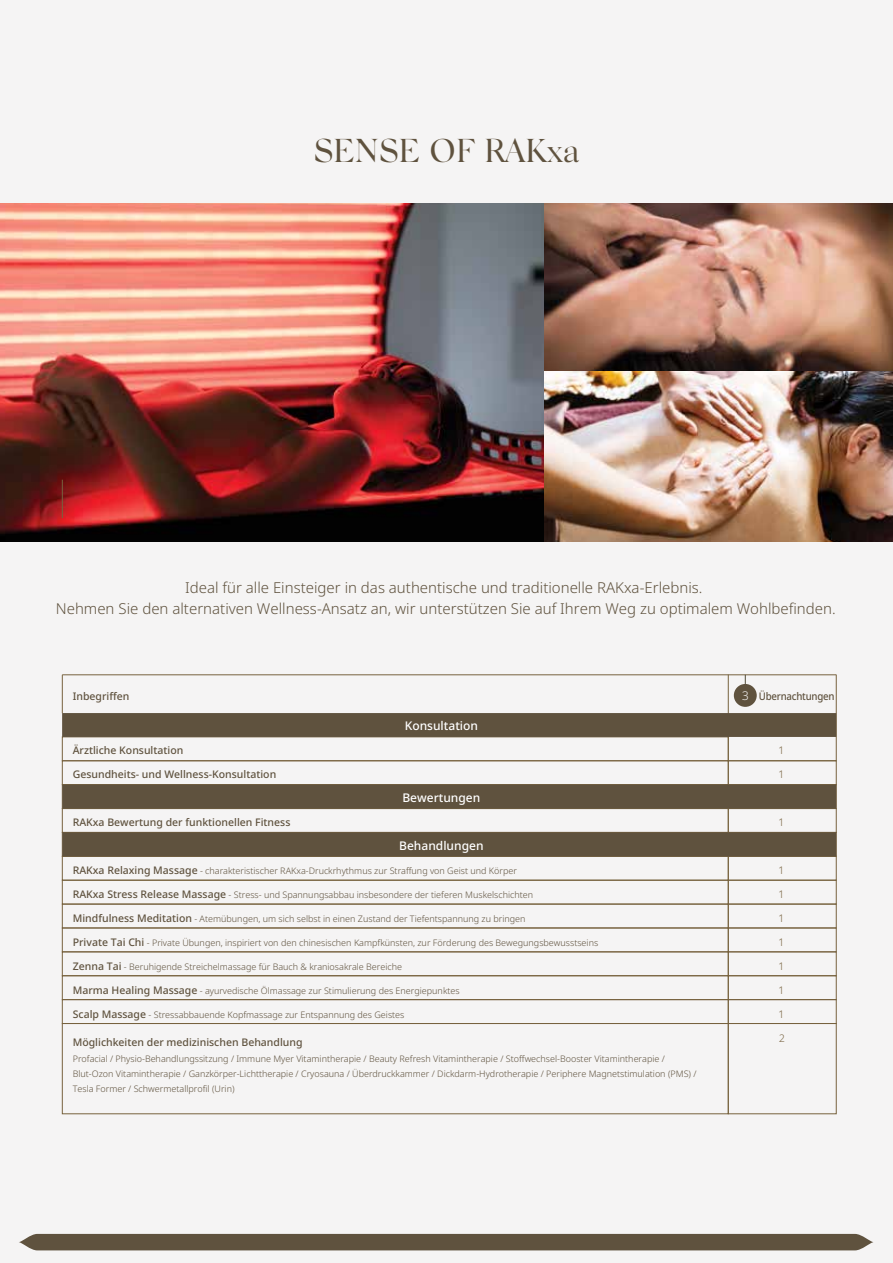
<style>
.page{position:relative;width:893px;height:1263px;background:#f5f4f4}
.page>*{position:absolute;margin:0;border:0;box-sizing:border-box;transform-origin:0 0}
.t1{font:33px "Silk Serif";color:#5f523e}
.t2{font:300 15px/21px "Noto Sans New";color:#5f523e;text-align:center}
.t3{font:500 12px "Noto Sans";color:#fff}
.t4{font:500 10.5px "Noto Sans";color:#5f523e}
.t5{font:500 10.5px "Noto Sans";letter-spacing:-.025em;color:#5f523e;scale:.92 1}
.t6{font:300 10.5px "Noto Sans";color:#77623e}
.t7{font:300 9px/15px "Noto Sans";color:#5f523e}
.s1{font-weight:300;font-size:12px;color:#f5f4f4}
.s2{font-weight:500;font-size:10.5px}
</style>
<div class="page">
<div style="left:19px;top:1234px;width:855px;height:16px;background:#5f523e"></div>
<img style="left:0;top:203px;width:544px;height:338px">
<img style="left:544px;top:203px;width:349px;height:168px">
<img style="left:544px;top:371px;width:349px;height:170px">
<hr style="left:62px;top:480px;width:1px;height:38px;background:#77623e">
<hr style="left:62px;top:674px;width:774px;height:1px;background:#77623e">
<div style="left:734px;top:684px;width:23px;height:23px;background:#5f523e;border-radius:50%"></div>
<hr style="left:62px;top:675px;width:1px;height:38px;background:#77623e">
<div style="left:728px;top:674px;width:108px;height:87px;border:1px solid #77623e"></div>
<div style="left:62px;top:713px;width:774px;height:24px;background:#5f523e"></div>
<div style="left:62px;top:760px;width:666px;height:25px;border:1px solid #77623e"></div>
<div style="left:728px;top:760px;width:108px;height:25px;border:1px solid #77623e"></div>
<div style="left:62px;top:784px;width:666px;height:25px;border:1px solid #77623e"></div>
<div style="left:728px;top:784px;width:108px;height:25px;border:1px solid #77623e"></div>
<div style="left:62px;top:808px;width:666px;height:25px;border:1px solid #77623e"></div>
<div style="left:728px;top:808px;width:108px;height:25px;border:1px solid #77623e"></div>
<div style="left:62px;top:856px;width:666px;height:24px;border:1px solid #77623e"></div>
<div style="left:728px;top:856px;width:108px;height:24px;border:1px solid #77623e"></div>
<div style="left:62px;top:880px;width:666px;height:24px;border:1px solid #77623e"></div>
<div style="left:728px;top:880px;width:108px;height:24px;border:1px solid #77623e"></div>
<div style="left:62px;top:904px;width:666px;height:24px;border:1px solid #77623e"></div>
<div style="left:728px;top:904px;width:108px;height:24px;border:1px solid #77623e"></div>
<div style="left:62px;top:928px;width:666px;height:24px;border:1px solid #77623e"></div>
<div style="left:728px;top:928px;width:108px;height:24px;border:1px solid #77623e"></div>
<div style="left:62px;top:975px;width:666px;height:25px;border:1px solid #77623e"></div>
<div style="left:728px;top:975px;width:108px;height:25px;border:1px solid #77623e"></div>
<div style="left:62px;top:999px;width:666px;height:25px;border:1px solid #77623e"></div>
<div style="left:728px;top:999px;width:108px;height:25px;border:1px solid #77623e"></div>
<div style="left:62px;top:1023px;width:666px;height:91px;border:1px solid #77623e"></div>
<div style="left:728px;top:1023px;width:108px;height:91px;border:1px solid #77623e"></div>
<div style="left:62px;top:832px;width:774px;height:24px;background:#5f523e"></div>
<div style="left:62px;top:785px;width:774px;height:23px;background:#5f523e"></div>
<h1 class="t1" style="left:314px;top:131px;width:267px">SENSE OF RAKxa</h1>
<h2 class="t2" style="left:56px;top:578px;width:781px">Ideal für alle Einsteiger in das authentische und traditionelle RAKxa-Erlebnis.<br>Nehmen Sie den alternativen Wellness-Ansatz an, wir unterstützen Sie auf Ihrem Weg zu optimalem Wohlbefinden.</h2>
<p class="t4" style="left:73px;top:689px;width:58px">Inbegriffen</p>
<p class="t5" style="left:742px;top:689px;width:102px"><span class="s1">3</span> Übernachtungen</p>
<h3 class="t3" style="left:405px;top:717px;width:75px">Konsultation</h3>
<p class="t4" style="left:73px;top:742px;width:112px">Ärztliche Konsultation</p>
<p class="t4" style="left:73px;top:766px;width:205px">Gesundheits- und Wellness-Konsultation</p>
<p class="t4" style="left:73px;top:814px;width:219px">RAKxa Bewertung der funktionellen Fitness</p>
<p class="t7" style="left:73px;top:863px;width:446px"><span class="s2">RAKxa Relaxing Massage</span> - charakteristischer RAKxa-Druckrhythmus zur Straffung von Geist und Körper</p>
<p class="t7" style="left:73px;top:887px;width:462px"><span class="s2">RAKxa Stress Release Massage</span> - Stress- und Spannungsabbau insbesondere der tieferen Muskelschichten</p>
<p class="t7" style="left:73px;top:911px;width:454px"><span class="s2">Mindfulness Meditation</span> - Atemübungen, um sich selbst in einen Zustand der Tiefentspannung zu bringen</p>
<p class="t7" style="left:73px;top:935px;width:527px"><span class="s2">Private Tai Chi</span> - Private Übungen, inspiriert von den chinesischen Kampfkünsten, zur Förderung des Bewegungsbewusstseins</p>
<p class="t7" style="left:73px;top:959px;width:331px"><span class="s2">Zenna Tai</span> - Beruhigende Streichelmassage für Bauch &amp; kraniosakrale Bereiche</p>
<p class="t7" style="left:73px;top:983px;width:388px"><span class="s2">Marma Healing Massage</span> - ayurvedische Ölmassage zur Stimulierung des Energiepunktes</p>
<p class="t7" style="left:73px;top:1007px;width:333px"><span class="s2">Scalp Massage</span> - Stressabbauende Kopfmassage zur Entspannung des Geistes</p>
<p class="t4" style="left:73px;top:1035px;width:231px">Möglichkeiten der medizinischen Behandlung</p>
<h3 class="t3" style="left:402px;top:789px;width:79px">Bewertungen</h3>
<h3 class="t3" style="left:399px;top:837px;width:86px">Behandlungen</h3>
<p class="t7" style="left:73px;top:1051px;width:625px">Profacial / Physio-Behandlungssitzung / Immune Myer Vitamintherapie / Beauty Refresh Vitamintherapie / Stoffwechsel-Booster Vitamintherapie /<br>Blut-Ozon Vitamintherapie / Ganzkörper-Lichttherapie / Cryosauna / Überdruckkammer / Dickdarm-Hydrotherapie / Periphere Magnetstimulation (PMS) /<br>Tesla Former / Schwermetallprofil (Urin)</p>
<p class="t6" style="left:779px;top:743px;width:6px">1</p>
<p class="t6" style="left:779px;top:767px;width:6px">1</p>
<p class="t6" style="left:779px;top:815px;width:6px">1</p>
<p class="t6" style="left:779px;top:863px;width:6px">1</p>
<p class="t6" style="left:779px;top:887px;width:6px">1</p>
<p class="t6" style="left:779px;top:911px;width:6px">1</p>
<p class="t6" style="left:779px;top:935px;width:6px">1</p>
<p class="t6" style="left:779px;top:959px;width:6px">1</p>
<p class="t6" style="left:779px;top:983px;width:6px">1</p>
<p class="t6" style="left:779px;top:1007px;width:6px">1</p>
<p class="t6" style="left:779px;top:1031px;width:7px">2</p>
</div>
